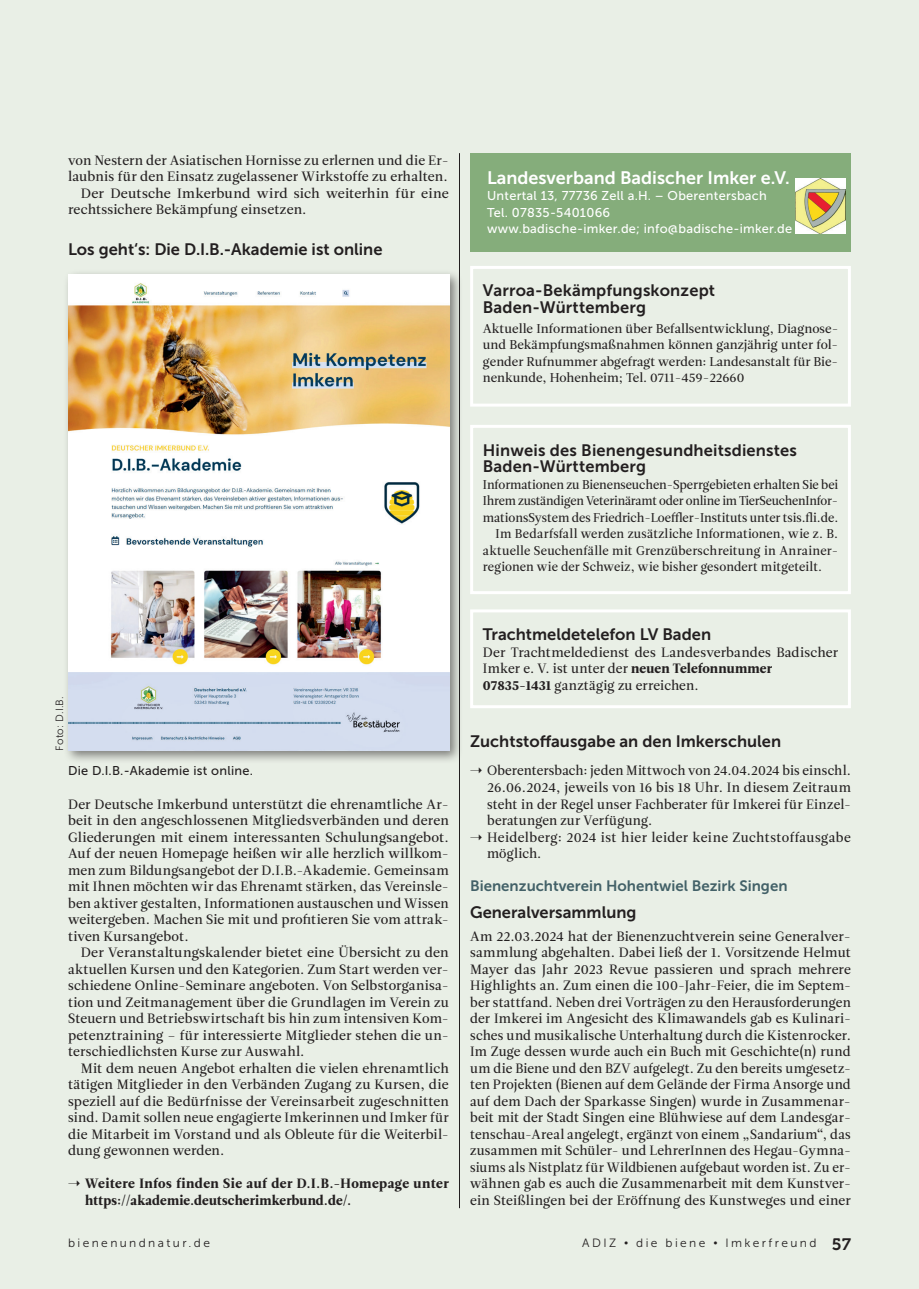
<style>
.page{position:relative;width:919px;height:1289px;background:#fff}
.page>*{position:absolute;margin:0;border:0;box-sizing:border-box;transform-origin:0 0}
.t1{font:18px "Museo Sans 700";color:#fff}
.t2{font:16.5px/16.5px "Museo Sans 700";color:#231f20}
.t3{font:15px "Museo Sans 700";color:#436168}
.t4{font:13.5px/16.5px "Leitura Roman 2";letter-spacing:.01em;color:#231f20;text-align:justify}
.t5{font:13.5px/16.5px "Leitura Roman 4";letter-spacing:.025em;color:#231f20}
.t6{font:12.75px/16.5px "Leitura Roman 2";color:#231f20;text-align:justify}
.t7{font:12.75px/16.5px "Museo Sans 500";letter-spacing:.02em;color:#fff}
.t8{font:12.75px "Leitura Roman 2";color:#231f20;scale:.95 1}
.t9{font:12.75px "Museo Sans 500";letter-spacing:.02em;color:#231f20}
.t10{font:12px "Museo Sans 300";letter-spacing:.2em;color:#231f20}
.t11{font:10.5px "Museo Sans 300";color:#231f20}
.s1{font-family:"Leitura Roman 4"}
.s2{font-size:10.5px}
.s3{font-family:"Museo 700";font-size:16.5px}
</style>
<div class="page">
<div style="left:13px;top:0;width:905px;height:1288px;background:#e9efe6"></div>
<div style="left:0;top:0;width:13px;height:1288px;background:#e9efe6"></div>
<hr style="left:459px;top:153px;width:1px;height:1055px;background:#231f20">
<div style="left:470px;top:266px;width:380px;height:140px;border:3px solid #fff"></div>
<div style="left:470px;top:425px;width:380px;height:169px;border:3px solid #fff"></div>
<div style="left:470px;top:609px;width:380px;height:99px;border:3px solid #fff"></div>
<div style="left:63px;top:269px;width:400px;height:495px;background:#231f20;opacity:.55"></div>
<img style="left:68px;top:274px;width:381px;height:476px">
<div style="left:470px;top:153px;width:380px;height:99px;background:#85ad7b"></div>
<img style="left:795px;top:178px;width:50px;height:55px">
<p class="t4" style="left:68px;top:152px;width:382px">von Nestern der Asiatischen Hornisse zu erlernen und die Er-</p>
<p class="t4" style="left:68px;top:168px;width:381px">laubnis für den Einsatz zugelassener Wirkstoffe zu erhalten.</p>
<p class="t4" style="left:81px;top:185px;width:369px">Der Deutsche Imkerbund wird sich weiterhin für eine</p>
<p class="t4" style="left:68px;top:201px;width:240px">rechtssichere Bekämpfung einsetzen.</p>
<p class="t2" style="left:68px;top:241px;width:316px">Los geht‘s: Die D.I.B.-Akademie ist online</p>
<h1 class="t1" style="left:487px;top:167px;width:304px">Landesverband Badischer Imker e.V.</h1>
<p class="t7" style="left:487px;top:187px;width:306px">Untertal 13, 77736 Zell a.H. – Oberentersbach<br>Tel. 07835-5401066<br>www.badische-imker.de; info@badische-imker.de</p>
<p class="t2" style="left:483px;top:282px;width:234px">Varroa-Bekämpfungskonzept<br>Baden-Württemberg</p>
<p class="t6" style="left:483px;top:320px;width:357px">Aktuelle Informationen über Befallsentwicklung, Diagnose&shy;und Bekämpfungsmaßnahmen können ganzjährig unter fol&shy;gender Rufnummer abgefragt werden: Landesanstalt für Bie&shy;nenkunde, Hohenheim; Tel. 0711-459-22660</p>
<p class="t2" style="left:483px;top:442px;width:315px">Hinweis des Bienengesundheitsdienstes<br>Baden-Württemberg</p>
<p class="t6" style="left:483px;top:476px;width:357px">Informationen zu Bienenseuchen-Sperrgebieten erhalten Sie bei</p>
<p class="t8" style="left:483px;top:492px;width:375px">Ihrem zuständigen Veterinäramt oder online im TierSeuchenInfor-</p>
<p class="t6" style="left:483px;top:509px;width:357px">mationsSystem des Friedrich-Loeffler-Instituts unter tsis.fli.de.</p>
<p class="t6" style="left:495px;top:526px;width:344px">Im Bedarfsfall werden zusätzliche Informationen, wie z. B.</p>
<p class="t6" style="left:483px;top:542px;width:354px">aktuelle Seuchenfälle mit Grenzüberschreitung in Anrainer-</p>
<p class="t6" style="left:483px;top:559px;width:340px">regionen wie der Schweiz, wie bisher gesondert mitgeteilt.</p>
<p class="t11" style="left:54px;top:750px;width:56px;rotate:-90deg">Foto: D.I.B.</p>
<p class="t9" style="left:68px;top:764px;width:186px">Die D.I.B.-Akademie ist online.</p>
<p class="t4" style="left:68px;top:795px;width:382px">Der Deutsche Imkerbund unterstützt die ehrenamtliche Ar&shy;beit in den angeschlossenen Mitgliedsverbänden und deren Gliederungen mit einem interessanten Schulungsangebot.<br>Auf der neuen Homepage heißen wir alle herzlich willkom&shy;men zum Bildungsangebot der D.I.B.-Akademie. Gemeinsam mit Ihnen möchten wir das Ehrenamt stärken, das Vereinsle&shy;ben aktiver gestalten, Informationen austauschen und Wissen weitergeben. Machen Sie mit und profitieren Sie vom attrak&shy;tiven Kursangebot.</p>
<p class="t4" style="left:68px;top:944px;width:382px;text-indent:13px">Der Veranstaltungskalender bietet eine Übersicht zu den aktuellen Kursen und den Kategorien. Zum Start werden ver&shy;schiedene Online-Seminare angeboten. Von Selbstorganisa&shy;tion und Zeitmanagement über die Grundlagen im Verein zu Steuern und Betriebswirtschaft bis hin zum intensiven Kom&shy;petenztraining – für interessierte Mitglieder stehen die un&shy;terschiedlichsten Kurse zur Auswahl.</p>
<p class="t4" style="left:68px;top:1059px;width:382px;text-indent:13px">Mit dem neuen Angebot erhalten die vielen ehrenamtlich tätigen Mitglieder in den Verbänden Zugang zu Kursen, die speziell auf die Bedürfnisse der Vereinsarbeit zugeschnitten sind. Damit sollen neue engagierte Imkerinnen und Imker für die Mitarbeit im Vorstand und als Obleute für die Weiterbil&shy;dung gewonnen werden.</p>
<p class="t5" style="left:85px;top:1175px;width:365px;text-indent:-17px">➝ Weitere Infos finden Sie auf der D.I.B.-Homepage unter https://akademie.deutscherimkerbund.de/.</p>
<p class="t2" style="left:483px;top:626px;width:230px">Trachtmeldetelefon LV Baden</p>
<p class="t4" style="left:483px;top:644px;width:356px;text-align:left">Der Trachtmeldedienst des Landesverbandes Badischer<br>Imker e. V. ist unter der <span class="s1">neuen Telefonnummer<br>07835-1431</span> ganztägig zu erreichen.</p>
<p class="t2" style="left:470px;top:733px;width:312px">Zuchtstoffausgabe an den Imkerschulen</p>
<p class="t4" style="left:470px;top:762px;width:382px">➝ Oberentersbach: jeden Mittwoch von 24.04.2024 bis einschl.</p>
<p class="t4" style="left:487px;top:779px;width:365px">26.06.2024, jeweils von 16 bis 18 Uhr. In diesem Zeitraum</p>
<p class="t4" style="left:487px;top:795px;width:365px">steht in der Regel unser Fachberater für Imkerei für Einzel-</p>
<p class="t4" style="left:487px;top:812px;width:167px">beratungen zur Verfügung.</p>
<p class="t4" style="left:470px;top:828px;width:382px">➝ Heidelberg: 2024 ist hier leider keine Zuchtstoffausgabe</p>
<p class="t4" style="left:487px;top:845px;width:56px">möglich.</p>
<p class="t3" style="left:470px;top:877px;width:319px">Bienenzuchtverein Hohentwiel Bezirk Singen</p>
<p class="t2" style="left:470px;top:903px;width:168px">Generalversammlung</p>
<p class="t4" style="left:470px;top:927px;width:382px">Am 22.03.2024 hat der Bienenzuchtverein seine Generalver&shy;sammlung abgehalten. Dabei ließ der 1. Vorsitzende Helmut Mayer das Jahr 2023 Revue passieren und sprach mehrere Highlights an. Zum einen die 100-Jahr-Feier, die im Septem&shy;ber stattfand. Neben drei Vorträgen zu den Herausforderungen der Imkerei im Angesicht des Klimawandels gab es Kulinari&shy;sches und musikalische Unterhaltung durch die Kistenrocker.<br>Im Zuge dessen wurde auch ein Buch mit Geschichte(n) rund um die Biene und den BZV aufgelegt. Zu den bereits umgesetz&shy;ten Projekten (Bienen auf dem Gelände der Firma Ansorge und auf dem Dach der Sparkasse Singen) wurde in Zusammenar&shy;beit mit der Stadt Singen eine Blühwiese auf dem Landesgar&shy;tenschau-Areal angelegt, ergänzt von einem „Sandarium“, das zusammen mit Schüler- und LehrerInnen des Hegau-Gymna&shy;siums als Nistplatz für Wildbienen aufgebaut worden ist. Zu er&shy;wähnen gab es auch die Zusammenarbeit mit dem Kunstver&shy;ein Steißlingen bei der Eröffnung des Kunstweges und einer</p>
<p class="t10" style="left:68px;top:1236px;width:143px">bienenundnatur.de</p>
<p class="t10" style="left:582px;top:1236px;width:270px">ADIZ <span class="s2">•</span> die biene <span class="s2">•</span> Imkerfreund <span class="s3">57</span></p>
</div>
